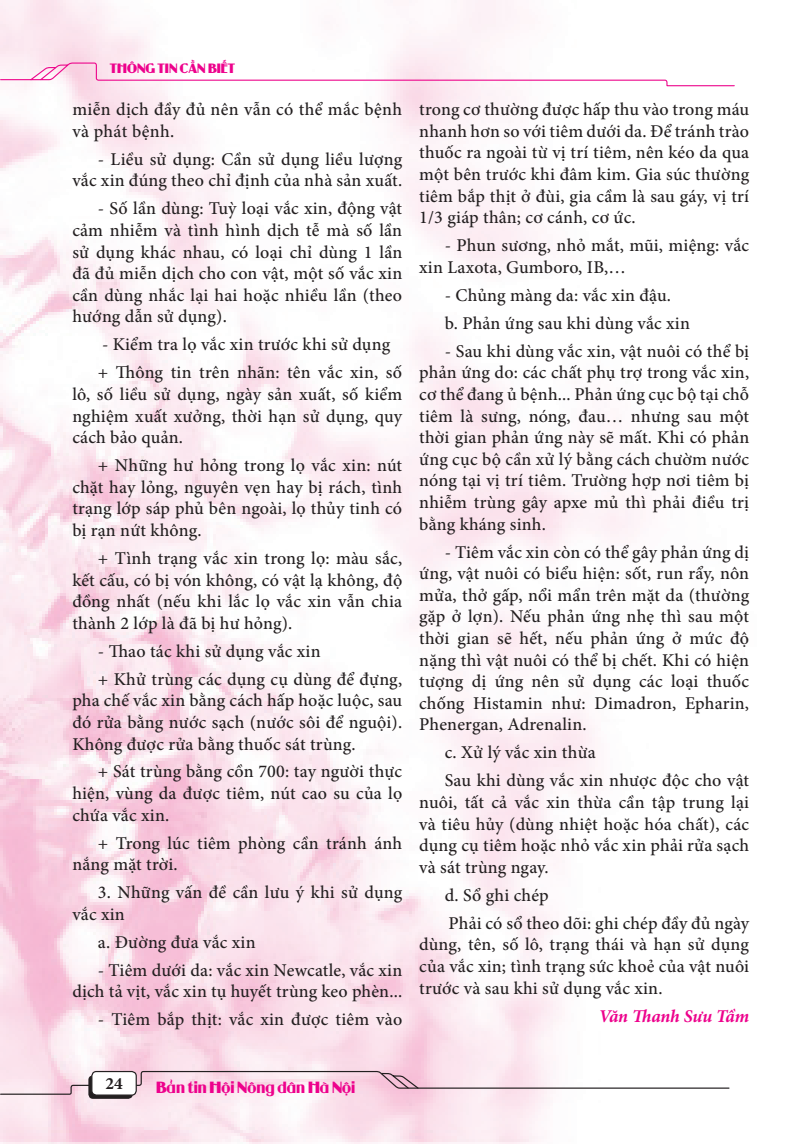
<style>
.page{position:relative;width:796px;height:1144px;background:#fff}
.page>*{position:absolute;margin:0;border:0;box-sizing:border-box;transform-origin:0 0}
.t1{font:500 18px/21.6px "Minion Pro";letter-spacing:.01em;color:#231f20;text-align:justify}
.t2{font:italic 700 18px "Minion Pro";letter-spacing:-.01em;color:#ed028c}
.t3{font:700 17.25px "Minion Pro";color:#231f20}
.t4{font:13.5px "UTM Guanine";color:#ed028c}
.t5{font:11.25px "UTM Guanine";color:#ed028c}
</style>
<div class="page">
<img style="left:0;top:0;width:730px;height:1144px">
<svg style="left:0;top:62px;width:735px;height:25px"></svg>
<div style="left:88px;top:1075px;width:45px;height:24px;background:#231f20;border-radius:5px"></div>
<svg style="left:0;top:1070px;width:729px;height:25px"></svg>
<p class="t5" style="left:110px;top:63px;width:127px">THÔNG TIN CẦN BIẾT</p>
<p class="t1" style="left:72px;top:99px;width:331px">miễn dịch đầy đủ nên vẫn có thể mắc bệnh và phát bệnh.</p>
<p class="t1" style="left:72px;top:148px;width:331px;text-align:right">- Liều sử dụng: Cần sử dụng liều lượng vắc xin đúng theo chỉ định của nhà sản xuất.</p>
<p class="t1" style="left:72px;top:198px;width:331px;text-indent:26px">- Số lần dùng: Tuỳ loại vắc xin, động vật cảm nhiễm và tình hình dịch tễ mà số lần sử dụng khác nhau, có loại chỉ dùng 1 lần đã đủ miễn dịch cho con vật, một số vắc xin cần dùng nhắc lại hai hoặc nhiều lần (theo hướng dẫn sử dụng).</p>
<p class="t1" style="left:102px;top:334px;width:289px">- Kiểm tra lọ vắc xin trước khi sử dụng</p>
<p class="t1" style="left:72px;top:362px;width:331px;text-indent:26px">+ Thông tin trên nhãn: tên vắc xin, số lô, số liều sử dụng, ngày sản xuất, số kiểm nghiệm xuất xưởng, thời hạn sử dụng, quy cách bảo quản.</p>
<p class="t1" style="left:72px;top:455px;width:331px;text-indent:26px">+ Những hư hỏng trong lọ vắc xin: nút chặt hay lỏng, nguyên vẹn hay bị rách, tình trạng lớp sáp phủ bên ngoài, lọ thủy tinh có bị rạn nứt không.</p>
<p class="t1" style="left:72px;top:547px;width:331px;text-indent:26px">+ Tình trạng vắc xin trong lọ: màu sắc, kết cấu, có bị vón không, có vật lạ không, độ đồng nhất (nếu khi lắc lọ vắc xin vẫn chia thành 2 lớp là đã bị hư hỏng).</p>
<p class="t1" style="left:98px;top:640px;width:224px">- Thao tác khi sử dụng vắc xin</p>
<p class="t1" style="left:72px;top:668px;width:331px;text-indent:26px">+ Khử trùng các dụng cụ dùng để đựng, pha chế vắc xin bằng cách hấp hoặc luộc, sau đó rửa bằng nước sạch (nước sôi để nguội).<br>Không được rửa bằng thuốc sát trùng.</p>
<p class="t1" style="left:72px;top:761px;width:331px;text-indent:26px">+ Sát trùng bằng cồn 700: tay người thực hiện, vùng da được tiêm, nút cao su của lọ chứa vắc xin.</p>
<p class="t1" style="left:72px;top:832px;width:331px;text-indent:26px">+ Trong lúc tiêm phòng cần tránh ánh nắng mặt trời.</p>
<p class="t1" style="left:72px;top:882px;width:331px;text-indent:26px">3. Những vấn đề cần lưu ý khi sử dụng vắc xin</p>
<p class="t1" style="left:98px;top:931px;width:159px">a. Đường đưa vắc xin</p>
<p class="t1" style="left:72px;top:959px;width:331px;text-align:right">- Tiêm dưới da: vắc xin Newcatle, vắc xin dịch tả vịt, vắc xin tụ huyết trùng keo phèn...</p>
<p class="t1" style="left:98px;top:1009px;width:306px">- Tiêm bắp thịt: vắc xin được tiêm vào</p>
<p class="t1" style="left:419px;top:99px;width:331px">trong cơ thường được hấp thu vào trong máu nhanh hơn so với tiêm dưới da. Để tránh trào thuốc ra ngoài từ vị trí tiêm, nên kéo da qua một bên trước khi đâm kim. Gia súc thường tiêm bắp thịt ở đùi, gia cầm là sau gáy, vị trí 1/3 giáp thân; cơ cánh, cơ ức.</p>
<p class="t1" style="left:419px;top:235px;width:331px;text-indent:26px">- Phun sương, nhỏ mắt, mũi, miệng: vắc xin Laxota, Gumboro, IB,…</p>
<p class="t1" style="left:444px;top:284px;width:227px">- Chủng màng da: vắc xin đậu.</p>
<p class="t1" style="left:444px;top:312px;width:246px">b. Phản ứng sau khi dùng vắc xin</p>
<p class="t1" style="left:419px;top:340px;width:331px;text-indent:26px">- Sau khi dùng vắc xin, vật nuôi có thể bị phản ứng do: các chất phụ trợ trong vắc xin, cơ thể đang ủ bệnh... Phản ứng cục bộ tại chỗ tiêm là sưng, nóng, đau… nhưng sau một thời gian phản ứng này sẽ mất. Khi có phản ứng cục bộ cần xử lý bằng cách chườm nước nóng tại vị trí tiêm. Trường hợp nơi tiêm bị nhiễm trùng gây apxe mủ thì phải điều trị bằng kháng sinh.</p>
<p class="t1" style="left:419px;top:541px;width:331px;text-indent:26px">- Tiêm vắc xin còn có thể gây phản ứng dị ứng, vật nuôi có biểu hiện: sốt, run rẩy, nôn mửa, thở gấp, nổi mẩn trên mặt da (thường gặp ở lợn). Nếu phản ứng nhẹ thì sau một thời gian sẽ hết, nếu phản ứng ở mức độ nặng thì vật nuôi có thể bị chết. Khi có hiện tượng dị ứng nên sử dụng các loại thuốc chống Histamin như: Dimadron, Epharin, Phenergan, Adrenalin.</p>
<p class="t1" style="left:444px;top:742px;width:152px">c. Xử lý vắc xin thừa</p>
<p class="t1" style="left:419px;top:770px;width:331px;text-indent:26px">Sau khi dùng vắc xin nhược độc cho vật nuôi, tất cả vắc xin thừa cần tập trung lại và tiêu hủy (dùng nhiệt hoặc hóa chất), các dụng cụ tiêm hoặc nhỏ vắc xin phải rửa sạch và sát trùng ngay.</p>
<p class="t1" style="left:444px;top:884px;width:105px">d. Sổ ghi chép</p>
<p class="t1" style="left:419px;top:912px;width:331px;text-indent:29px">Phải có sổ theo dõi: ghi chép đầy đủ ngày dùng, tên, số lô, trạng thái và hạn sử dụng của vắc xin; tình trạng sức khoẻ của vật nuôi trước và sau khi sử dụng vắc xin.</p>
<p class="t2" style="left:598px;top:1003px;width:152px">Văn Thanh Sưu Tầm</p>
<p class="t3" style="left:105px;top:1071px;width:19px">24</p>
<p class="t4" style="left:156px;top:1080px;width:200px">Bản tin Hội Nông dân Hà Nội</p>
</div>
